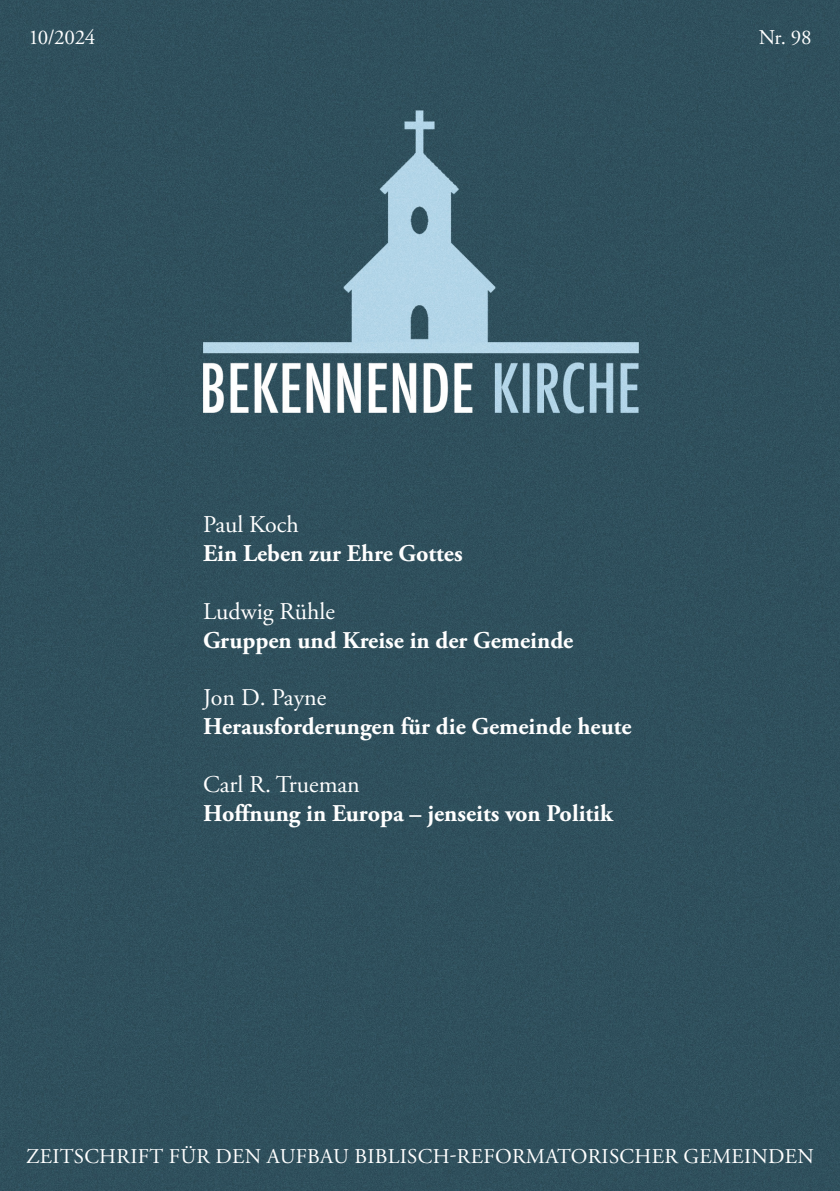
<style>
.page{position:relative;width:840px;height:1191px;background:#fff}
.page>*{position:absolute;margin:0;border:0;box-sizing:border-box;transform-origin:0 0}
.t1{font:700 24px "Adobe Garamond Pro";color:#fff}
.t2{font:24px "Adobe Garamond Pro";color:#fff}
.Fussnote{font:21px "Adobe Garamond Pro";letter-spacing:.015em;color:#fff}
</style>
<div class="page">
<div style="left:0;top:0;width:839px;height:1191px;background:#2f505c"></div>
<p class="Fussnote" style="left:28px;top:24px;width:68px">10/2024</p>
<p class="Fussnote" style="left:758px;top:24px;width:54px">Nr. 98</p>
<p class="t2" style="left:203px;top:510px;width:97px">Paul Koch</p>
<p class="t1" style="left:203px;top:539px;width:261px">Ein Leben zur Ehre Gottes</p>
<p class="t2" style="left:203px;top:597px;width:133px">Ludwig Rühle</p>
<p class="t1" style="left:203px;top:626px;width:371px">Gruppen und Kreise in der Gemeinde</p>
<p class="t2" style="left:203px;top:683px;width:125px">Jon D. Payne</p>
<p class="t1" style="left:203px;top:712px;width:429px">Herausforderungen für die Gemeinde heute</p>
<p class="t2" style="left:203px;top:769px;width:158px">Carl R. Trueman</p>
<p class="t1" style="left:203px;top:799px;width:411px">Hoffnung in Europa – jenseits von Politik</p>
<p class="Fussnote" style="left:26px;top:1143px;width:788px">ZEITSCHRIFT FÜR DEN AUFBAU BIBLISCH-REFORMATORISCHER GEMEINDEN</p>
</div>
